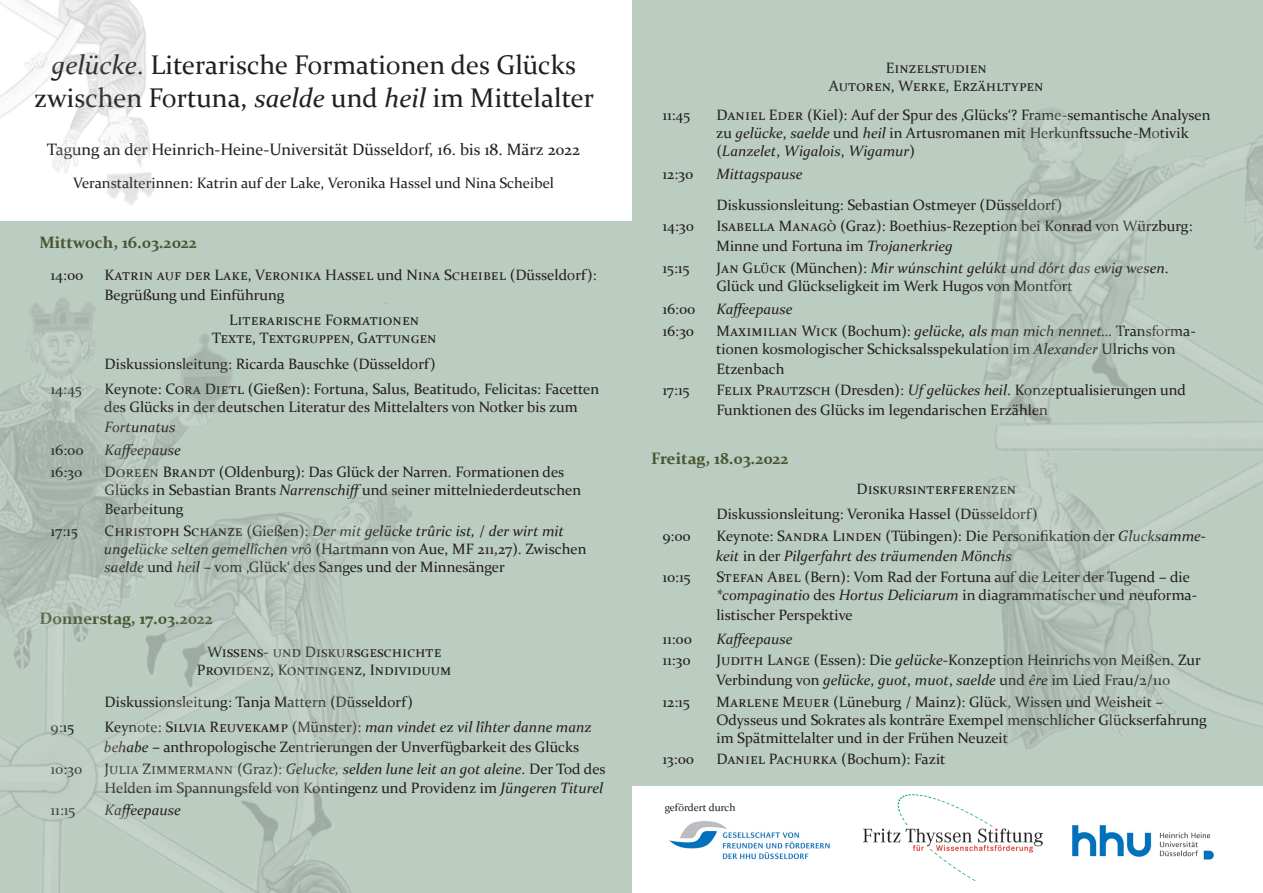
<style>
.page{position:relative;width:1263px;height:893px;background:#bbccc1}
.page>*{position:absolute;margin:0;border:0;box-sizing:border-box;transform-origin:0 0}
.t1{font:27px/32.4px "Constantia";color:#231f20;text-align:center}
.t2{font:16.5px "Constantia";color:#231f20}
.t3{font:700 16.5px "Constantia";color:#48552f}
.t4{font:15px/18px "Constantia";color:#231f20}
.t5{font:italic 15px "Constantia";color:#231f20}
.t6{font:10.5px "Constantia";color:#231f20}
.s1{font-style:italic}
</style>
<div class="page">
<div style="left:0;top:0;width:631px;height:220px;background:#fff"></div>
<img style="left:0;top:0;width:154px;height:205px">
<img style="left:0;top:298px;width:412px;height:595px">
<img style="left:949px;top:108px;width:314px;height:679px">
<div style="left:632px;top:787px;width:631px;height:106px;background:#fff"></div>
<img style="left:669px;top:821px;width:161px;height:39px">
<img style="left:864px;top:794px;width:178px;height:87px">
<img style="left:1072px;top:825px;width:142px;height:35px">
<h1 class="t1" style="left:34px;top:48px;width:561px"><span class="s1">gelücke</span>. Literarische Formationen des Glücks zwischen Fortuna, <span class="s1">saelde</span> und <span class="s1">heil</span> im Mittelalter</h1>
<p class="t2" style="left:47px;top:138px;width:535px">Tagung an der Heinrich-Heine-Universität Düsseldorf, 16. bis 18. März 2022</p>
<p class="t4" style="left:73px;top:173px;width:482px">Veranstalterinnen: Katrin auf der Lake, Veronika Hassel und Nina Scheibel</p>
<p class="t3" style="left:39px;top:231px;width:159px">Mittwoch, 16.03.2022</p>
<p class="t4" style="left:51px;top:266px;width:34px">14:00</p>
<p class="t4" style="left:105px;top:265px;width:493px;line-height:19.8px">Katrin auf der Lake, Veronika Hassel und Nina Scheibel (Düsseldorf):<br>Begrüßung und Einführung</p>
<p class="t4" style="left:212px;top:311px;width:227px;text-align:center">Literarische Formationen<br>Texte, Textgruppen, Gattungen</p>
<p class="t4" style="left:105px;top:354px;width:333px">Diskussionsleitung: Ricarda Bauschke (Düsseldorf)</p>
<p class="t4" style="left:51px;top:379px;width:33px">14:45</p>
<p class="t4" style="left:104px;top:379px;width:496px">Keynote: Cora Dietl (Gießen): Fortuna, Salus, Beatitudo, Felicitas: Facetten des Glücks in der deutschen Literatur des Mittelalters von Notker bis zum</p>
<p class="t5" style="left:105px;top:416px;width:72px">Fortunatus</p>
<p class="t4" style="left:51px;top:440px;width:34px">16:00</p>
<p class="t5" style="left:105px;top:440px;width:78px">Kaffeepause</p>
<p class="t4" style="left:51px;top:462px;width:33px">16:30</p>
<p class="t4" style="left:105px;top:462px;width:478px">Doreen Brandt (Oldenburg): Das Glück der Narren. Formationen des<br>Glücks in Sebastian Brants <span class="s1">Narrenschiff</span>und seiner mittelniederdeutschen</p>
<p class="t4" style="left:105px;top:500px;width:80px">Bearbeitung</p>
<p class="t4" style="left:51px;top:521px;width:29px">17:15</p>
<p class="t4" style="left:104px;top:521px;width:484px">Christoph Schanze (Gießen): <span class="s1">Der mit gelücke trûric ist,</span> / <span class="s1">der wirt mit ungelücke selten gemellîchen vrô</span> (Hartmann von Aue, MF 211,27). Zwischen <span class="s1">saelde</span> und <span class="s1">heil</span> – vom ‚Glück‘ des Sanges und der Minnesänger</p>
<p class="t3" style="left:39px;top:607px;width:175px">Donnerstag, 17.03.2022</p>
<p class="t4" style="left:197px;top:642px;width:256px;text-align:center">Wissens- und Diskursgeschichte<br>Providenz, Kontingenz, Individuum</p>
<p class="t4" style="left:105px;top:692px;width:310px">Diskussionsleitung: Tanja Mattern (Düsseldorf)</p>
<p class="t4" style="left:51px;top:717px;width:25px">9:15</p>
<p class="t4" style="left:104px;top:716px;width:489px;line-height:19.8px">Keynote: Silvia Reuvekamp (Münster): <span class="s1">man vindet ez vil lîhter danne manz behabe</span> – anthropologische Zentrierungen der Unverfügbarkeit des Glücks</p>
<p class="t4" style="left:51px;top:759px;width:33px">10:30</p>
<p class="t4" style="left:105px;top:758px;width:503px;line-height:19.8px">Julia Zimmermann (Graz): <span class="s1">Gelucke, selden lune leit an got aleine</span>. Der Tod des<br>Helden im Spannungsfeld von Kontingenz und Providenz im <span class="s1">Jüngeren Titurel</span></p>
<p class="t4" style="left:51px;top:800px;width:26px">11:15</p>
<p class="t5" style="left:105px;top:800px;width:78px">Kaffeepause</p>
<p class="t4" style="left:829px;top:58px;width:216px;text-align:center">Einzelstudien<br>Autoren, Werke, Erzähltypen</p>
<p class="t4" style="left:662px;top:105px;width:29px">11:45</p>
<p class="t4" style="left:716px;top:105px;width:496px">Daniel Eder (Kiel): Auf der Spur des ‚Glücks‘? Frame-semantische Analysen zu <span class="s1">gelücke</span>, <span class="s1">saelde</span> und <span class="s1">heil</span> in Artusromanen mit Herkunftssuche-Motivik (<span class="s1">Lanzelet</span>, <span class="s1">Wigalois</span>, <span class="s1">Wigamur</span>)</p>
<p class="t4" style="left:662px;top:164px;width:32px">12:30</p>
<p class="t5" style="left:716px;top:164px;width:88px">Mittagspause</p>
<p class="t4" style="left:716px;top:195px;width:348px">Diskussionsleitung: Sebastian Ostmeyer (Düsseldorf)</p>
<p class="t4" style="left:662px;top:217px;width:33px">14:30</p>
<p class="t4" style="left:716px;top:216px;width:478px;line-height:19.8px">Isabella Managò (Graz): Boethius-Rezeption bei Konrad von Würzburg:<br>Minne und Fortuna im <span class="s1">Trojanerkrieg</span></p>
<p class="t4" style="left:662px;top:258px;width:29px">15:15</p>
<p class="t4" style="left:716px;top:258px;width:454px">Jan Glück (München): <span class="s1">Mir wúnschint gelúkt und dórt das ewig wesen</span>.<br>Glück und Glückseligkeit im Werk Hugos von Montfort</p>
<p class="t4" style="left:662px;top:299px;width:34px">16:00</p>
<p class="t5" style="left:716px;top:299px;width:78px">Kaffeepause</p>
<p class="t4" style="left:662px;top:321px;width:33px">16:30</p>
<p class="t4" style="left:716px;top:321px;width:481px">Maximilian Wick (Bochum): <span class="s1">gelücke, als man mich nennet…</span> Transforma&shy;tionen kosmologischer Schicksalsspekulation im <span class="s1">Alexander</span> Ulrichs von</p>
<p class="t4" style="left:716px;top:359px;width:70px">Etzenbach</p>
<p class="t4" style="left:662px;top:380px;width:29px">17:15</p>
<p class="t4" style="left:716px;top:379px;width:471px;line-height:19.8px">Felix Prautzsch (Dresden): <span class="s1">Uf gelückes heil</span>. Konzeptualisierungen und<br>Funktionen des Glücks im legendarischen Erzählen</p>
<p class="t3" style="left:651px;top:447px;width:139px">Freitag, 18.03.2022</p>
<p class="t4" style="left:716px;top:476px;width:323px;line-height:25.2px;text-indent:140px">Diskursinterferenzen<br>Diskussionsleitung: Veronika Hassel (Düsseldorf)</p>
<p class="t4" style="left:662px;top:526px;width:30px">9:00</p>
<p class="t4" style="left:716px;top:525px;width:492px;line-height:19.8px">Keynote: Sandra Linden (Tübingen): Die Personifikation der <span class="s1">Glucksamme&shy;keit</span> in der <span class="s1">Pilgerfahrt des träumenden Mönchs</span></p>
<p class="t4" style="left:662px;top:568px;width:30px">10:15</p>
<p class="t4" style="left:716px;top:568px;width:483px">Stefan Abel (Bern): Vom Rad der Fortuna auf die Leiter der Tugend – die <span class="s1">*compaginatio</span> des <span class="s1">Hortus Deliciarum</span> in diagrammatischer und neuforma-</p>
<p class="t4" style="left:716px;top:605px;width:138px">listischer Perspektive</p>
<p class="t4" style="left:662px;top:629px;width:31px">11:00</p>
<p class="t5" style="left:716px;top:628px;width:78px">Kaffeepause</p>
<p class="t4" style="left:662px;top:650px;width:30px">11:30</p>
<p class="t4" style="left:716px;top:649px;width:486px;line-height:19.8px">Judith Lange (Essen): Die <span class="s1">gelücke</span>-Konzeption Heinrichs von Meißen. Zur<br>Verbindung von <span class="s1">gelücke</span>, <span class="s1">guot</span>, <span class="s1">muot</span>, <span class="s1">saelde</span> und <span class="s1">êre</span> im Lied Frau/2/110</p>
<p class="t4" style="left:662px;top:692px;width:29px">12:15</p>
<p class="t4" style="left:716px;top:692px;width:492px">Marlene Meuer (Lüneburg / Mainz): Glück, Wissen und Weisheit –<br>Odysseus und Sokrates als konträre Exempel menschlicher Glückserfahrung im Spätmittelalter und in der Frühen Neuzeit</p>
<p class="t4" style="left:662px;top:749px;width:33px">13:00</p>
<p class="t4" style="left:716px;top:749px;width:231px">Daniel Pachurka (Bochum): Fazit</p>
<p class="t6" style="left:665px;top:800px;width:72px">gefördert durch</p>
</div>
